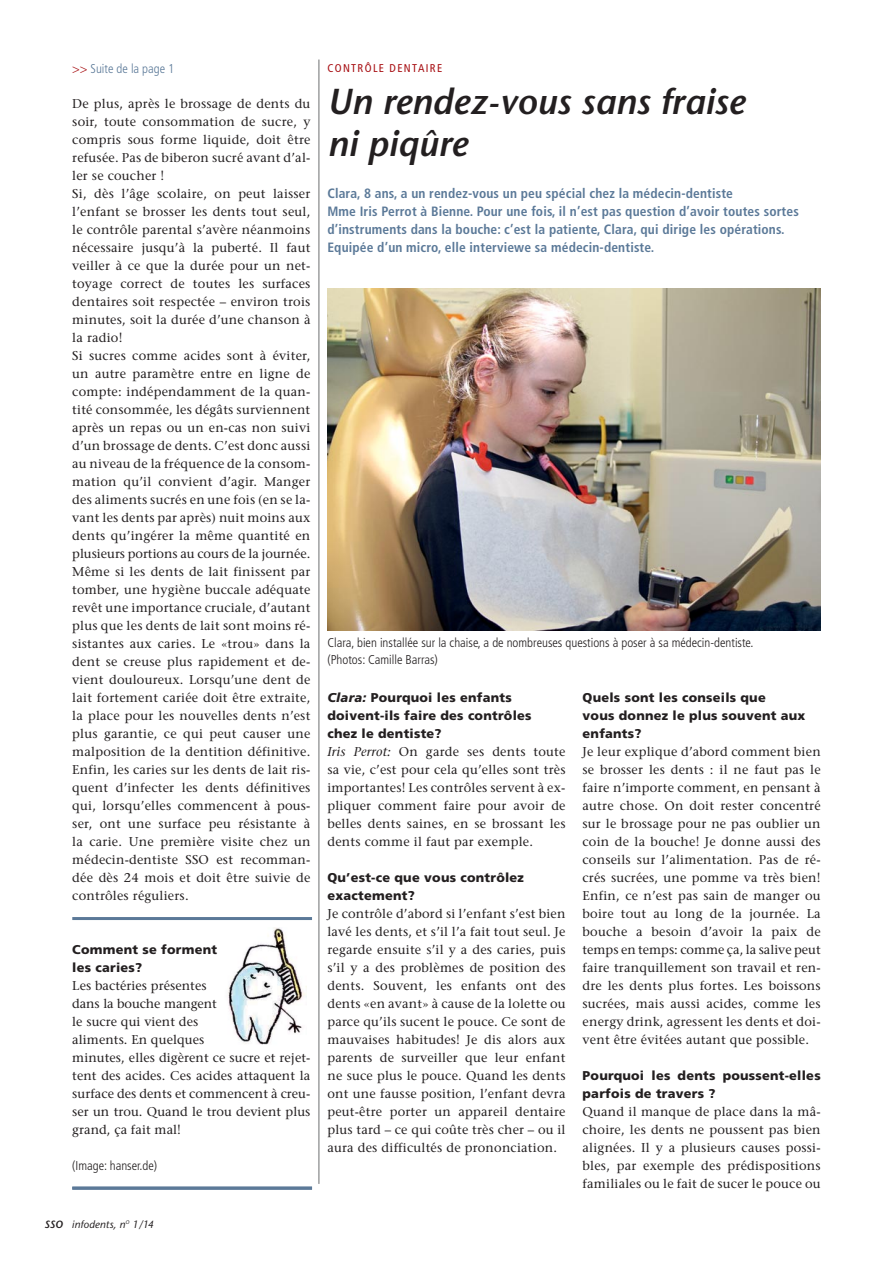
<style>
.page{position:relative;width:893px;height:1263px;background:#fff}
.page>*{position:absolute;margin:0;border:0;box-sizing:border-box;transform-origin:0 0}
.t1{font:italic 600 36px/42px "Stone Sans";color:#231f20}
.t2{font:700 condensed 13.5px/18px "Frutiger";letter-spacing:.01em;color:#5b7998}
.t3{font:12.75px/18px "Stone Serif";letter-spacing:.015em;color:#231f20;text-align:justify}
.t4{font:900 12.75px/18px "Frutiger";letter-spacing:.02em;color:#231f20}
.t5{font:300 condensed 12.75px/16.5px "Frutiger";color:#231f20}
.t6{font:300 condensed 12.75px "Frutiger";color:#5b7998}
.t7{font:condensed 11.25px "Frutiger";letter-spacing:.12em;color:#a70e12}
.t8{font:italic 10.5px "Stone Sans";letter-spacing:.01em;color:#231f20}
.s1{color:#a70e12}
.s2{font-weight:600}
.s3{font-style:italic}
</style>
<div class="page">
<img style="left:228px;top:927px;width:78px;height:118px">
<hr style="left:319px;top:60px;width:1px;height:1124px;background:#6d6e70">
<hr style="left:72px;top:1187px;width:240px;height:3px;background:#5b7998">
<hr style="left:72px;top:917px;width:240px;height:3px;background:#5b7998">
<img style="left:327px;top:288px;width:494px;height:342px">
<p class="t6" style="left:72px;top:64px;width:104px"><span class="s1">&gt;&gt;</span> Suite de la page 1</p>
<p class="t3" style="left:72px;top:96px;width:240px;text-align:left">De plus, après le brossage de dents du soir, toute consommation de sucre, y compris sous forme liquide, doit être refusée. Pas de biberon sucré avant d’al&shy;ler se coucher !<br>Si, dès l’âge scolaire, on peut laisser l’enfant se brosser les dents tout seul, le contrôle parental s’avère néanmoins nécessaire jusqu’à la puberté. Il faut veiller à ce que la durée pour un net&shy;toyage correct de toutes les surfaces dentaires soit respectée – environ trois minutes, soit la durée d’une chanson à la radio!<br>Si sucres comme acides sont à éviter, un autre paramètre entre en ligne de compte: indépendamment de la quan&shy;tité consommée, les dégâts surviennent après un repas ou un en-cas non suivi d’un brossage de dents. C’est donc aussi au niveau de la fréquence de la consom&shy;mation qu’il convient d’agir. Manger des aliments sucrés en une fois (en se la&shy;vant les dents par après) nuit moins aux dents qu’ingérer la même quantité en plusieurs portions au cours de la journée.<br>Même si les dents de lait finissent par tomber, une hygiène buccale adéquate revêt une importance cruciale, d’autant plus que les dents de lait sont moins ré&shy;sistantes aux caries. Le «trou» dans la dent se creuse plus rapidement et de&shy;vient douloureux. Lorsqu’une dent de lait fortement cariée doit être extraite, la place pour les nouvelles dents n’est plus garantie, ce qui peut causer une malposition de la dentition définitive.<br>Enfin, les caries sur les dents de lait ris&shy;quent d’infecter les dents définitives qui, lorsqu’elles commencent à pous&shy;ser, ont une surface peu résistante à la carie. Une première visite chez un médecin-dentiste SSO est recomman&shy;dée dès 24 mois et doit être suivie de contrôles réguliers.</p>
<p class="t4" style="left:72px;top:942px;width:146px">Comment se forment les caries?</p>
<p class="t3" style="left:72px;top:978px;width:240px;text-align:left">Les bactéries présentes<br>dans la bouche mangent<br>le sucre qui vient des<br>aliments. En quelques<br>minutes, elles digèrent ce sucre et rejet&shy;tent des acides. Ces acides attaquent la surface des dents et commencent à creu&shy;ser un trou. Quand le trou devient plus grand, ça fait mal!</p>
<p class="t5" style="left:72px;top:1158px;width:86px">(Image: hanser.de)</p>
<p class="t8" style="left:45px;top:1220px;width:111px"><span class="s2">SSO</span> infodents, n<sup>O</sup> 1/14</p>
<p class="t7" style="left:327px;top:64px;width:116px">CONTRÔLE DENTAIRE</p>
<h1 class="t1" style="left:327px;top:84px;width:419px">Un rendez-vous sans fraise ni piqûre</h1>
<p class="t2" style="left:327px;top:185px;width:473px">Clara, 8 ans, a un rendez-vous un peu spécial chez la médecin-dentiste<br>Mme Iris Perrot à Bienne. Pour une fois, il n’est pas question d’avoir toutes sortes d’instruments dans la bouche: c’est la patiente, Clara, qui dirige les opérations.<br>Equipée d’un micro, elle interviewe sa médecin-dentiste.</p>
<p class="t5" style="left:327px;top:636px;width:428px">Clara, bien installée sur la chaise, a de nombreuses questions à poser à sa médecin-dentiste. (Photos: Camille Barras)</p>
<p class="t4" style="left:327px;top:690px;width:206px"><span class="s3">Clara:</span> Pourquoi les enfants doivent-ils faire des contrôles chez le dentiste?</p>
<p class="t3" style="left:327px;top:744px;width:240px"><span class="s3">Iris Perrot:</span> On garde ses dents toute sa vie, c’est pour cela qu’elles sont très importantes! Les contrôles servent à ex&shy;pliquer comment faire pour avoir de belles dents saines, en se brossant les dents comme il faut par exemple.</p>
<p class="t4" style="left:327px;top:870px;width:198px">Qu’est-ce que vous contrôlez exactement?</p>
<p class="t3" style="left:327px;top:906px;width:240px">Je contrôle d’abord si l’enfant s’est bien lavé les dents, et s’il l’a fait tout seul. Je regarde ensuite s’il y a des caries, puis s’il y a des problèmes de position des dents. Souvent, les enfants ont des dents «en avant» à cause de la lolette ou parce qu’ils sucent le pouce. Ce sont de mauvaises habitudes! Je dis alors aux parents de surveiller que leur enfant ne suce plus le pouce. Quand les dents ont une fausse position, l’enfant devra peut-être porter un appareil dentaire plus tard – ce qui coûte très cher – ou il aura des difficultés de prononciation.</p>
<p class="t4" style="left:583px;top:690px;width:224px">Quels sont les conseils que<br>vous donnez le plus souvent aux enfants?</p>
<p class="t3" style="left:583px;top:744px;width:240px">Je leur explique d’abord comment bien se brosser les dents : il ne faut pas le faire n’importe comment, en pensant à autre chose. On doit rester concentré sur le brossage pour ne pas oublier un coin de la bouche! Je donne aussi des conseils sur l’alimentation. Pas de ré&shy;crés sucrées, une pomme va très bien!<br>Enfin, ce n’est pas sain de manger ou boire tout au long de la journée. La bouche a besoin d’avoir la paix de temps en temps: comme ça, la salive peut faire tranquillement son travail et ren&shy;dre les dents plus fortes. Les boissons sucrées, mais aussi acides, comme les energy drink, agressent les dents et doi&shy;vent être évitées autant que possible.</p>
<p class="t4" style="left:583px;top:1068px;width:240px">Pourquoi les dents poussent-elles parfois de travers ?</p>
<p class="t3" style="left:583px;top:1104px;width:240px">Quand il manque de place dans la mâ&shy;choire, les dents ne poussent pas bien alignées. Il y a plusieurs causes possi&shy;bles, par exemple des prédispositions familiales ou le fait de sucer le pouce ou</p>
</div>
